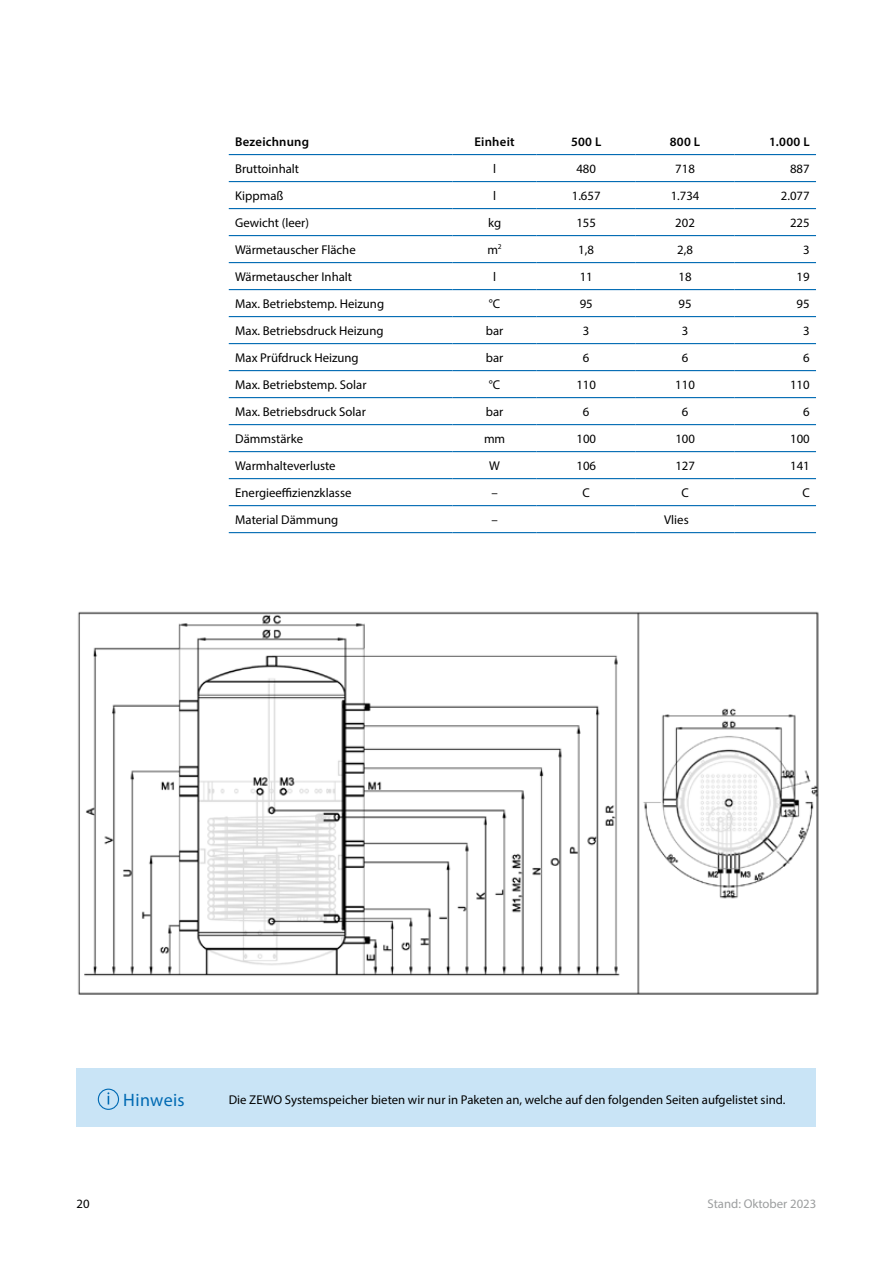
<style>
.page{position:relative;width:893px;height:1263px;background:#fff}
.page>*{position:absolute;margin:0;border:0;box-sizing:border-box;transform-origin:0 0}
.t1{font:18px "Myriad Pro";letter-spacing:.02em;color:#006ab3}
.t2{font:12.75px "Myriad Pro";color:#000}
.t3{font:600 12.75px "Myriad Pro";letter-spacing:.02em;color:#000}
.t4{font:12.75px "Myriad Pro";color:#9c9e9f}
</style>
<div class="page">
<div style="left:77px;top:1068px;width:739px;height:58px;background:#c9e4f6"></div>
<svg style="left:107px;top:1092px;width:2px;height:12px"></svg>
<div style="left:98px;top:1088px;width:21px;height:22px;border:1px solid #006ab3;border-radius:50%"></div>
<hr style="left:229px;top:181px;width:223px;height:1px;background:#006ab3">
<hr style="left:229px;top:208px;width:223px;height:1px;background:#006ab3">
<hr style="left:229px;top:235px;width:223px;height:1px;background:#006ab3">
<hr style="left:229px;top:262px;width:223px;height:1px;background:#006ab3">
<hr style="left:229px;top:289px;width:223px;height:1px;background:#006ab3">
<hr style="left:229px;top:316px;width:223px;height:1px;background:#006ab3">
<hr style="left:229px;top:343px;width:223px;height:1px;background:#006ab3">
<hr style="left:229px;top:370px;width:223px;height:1px;background:#006ab3">
<hr style="left:229px;top:397px;width:223px;height:1px;background:#006ab3">
<hr style="left:229px;top:424px;width:223px;height:1px;background:#006ab3">
<hr style="left:229px;top:451px;width:223px;height:1px;background:#006ab3">
<hr style="left:229px;top:478px;width:223px;height:1px;background:#006ab3">
<hr style="left:229px;top:505px;width:223px;height:1px;background:#006ab3">
<hr style="left:229px;top:532px;width:223px;height:1px;background:#006ab3">
<hr style="left:452px;top:154px;width:85px;height:1px;background:#006ab3">
<hr style="left:537px;top:154px;width:99px;height:1px;background:#006ab3">
<hr style="left:636px;top:154px;width:98px;height:1px;background:#006ab3">
<hr style="left:734px;top:154px;width:82px;height:1px;background:#006ab3">
<hr style="left:452px;top:181px;width:85px;height:1px;background:#006ab3">
<hr style="left:537px;top:181px;width:99px;height:1px;background:#006ab3">
<hr style="left:636px;top:181px;width:98px;height:1px;background:#006ab3">
<hr style="left:734px;top:181px;width:82px;height:1px;background:#006ab3">
<hr style="left:452px;top:208px;width:85px;height:1px;background:#006ab3">
<hr style="left:537px;top:208px;width:99px;height:1px;background:#006ab3">
<hr style="left:636px;top:208px;width:98px;height:1px;background:#006ab3">
<hr style="left:734px;top:208px;width:82px;height:1px;background:#006ab3">
<hr style="left:452px;top:235px;width:85px;height:1px;background:#006ab3">
<hr style="left:537px;top:235px;width:99px;height:1px;background:#006ab3">
<hr style="left:636px;top:235px;width:98px;height:1px;background:#006ab3">
<hr style="left:734px;top:235px;width:82px;height:1px;background:#006ab3">
<hr style="left:452px;top:262px;width:85px;height:1px;background:#006ab3">
<hr style="left:537px;top:262px;width:99px;height:1px;background:#006ab3">
<hr style="left:636px;top:262px;width:98px;height:1px;background:#006ab3">
<hr style="left:734px;top:262px;width:82px;height:1px;background:#006ab3">
<hr style="left:452px;top:289px;width:85px;height:1px;background:#006ab3">
<hr style="left:537px;top:289px;width:99px;height:1px;background:#006ab3">
<hr style="left:636px;top:289px;width:98px;height:1px;background:#006ab3">
<hr style="left:734px;top:289px;width:82px;height:1px;background:#006ab3">
<hr style="left:452px;top:316px;width:85px;height:1px;background:#006ab3">
<hr style="left:537px;top:316px;width:99px;height:1px;background:#006ab3">
<hr style="left:636px;top:316px;width:98px;height:1px;background:#006ab3">
<hr style="left:734px;top:316px;width:82px;height:1px;background:#006ab3">
<hr style="left:452px;top:343px;width:85px;height:1px;background:#006ab3">
<hr style="left:537px;top:343px;width:99px;height:1px;background:#006ab3">
<hr style="left:636px;top:343px;width:98px;height:1px;background:#006ab3">
<hr style="left:734px;top:343px;width:82px;height:1px;background:#006ab3">
<hr style="left:452px;top:370px;width:85px;height:1px;background:#006ab3">
<hr style="left:537px;top:370px;width:99px;height:1px;background:#006ab3">
<hr style="left:636px;top:370px;width:98px;height:1px;background:#006ab3">
<hr style="left:734px;top:370px;width:82px;height:1px;background:#006ab3">
<hr style="left:452px;top:397px;width:85px;height:1px;background:#006ab3">
<hr style="left:537px;top:397px;width:99px;height:1px;background:#006ab3">
<hr style="left:636px;top:397px;width:98px;height:1px;background:#006ab3">
<hr style="left:734px;top:397px;width:82px;height:1px;background:#006ab3">
<hr style="left:452px;top:424px;width:85px;height:1px;background:#006ab3">
<hr style="left:537px;top:424px;width:99px;height:1px;background:#006ab3">
<hr style="left:636px;top:424px;width:98px;height:1px;background:#006ab3">
<hr style="left:734px;top:424px;width:82px;height:1px;background:#006ab3">
<hr style="left:452px;top:451px;width:85px;height:1px;background:#006ab3">
<hr style="left:537px;top:451px;width:99px;height:1px;background:#006ab3">
<hr style="left:636px;top:451px;width:98px;height:1px;background:#006ab3">
<hr style="left:734px;top:451px;width:82px;height:1px;background:#006ab3">
<hr style="left:452px;top:478px;width:85px;height:1px;background:#006ab3">
<hr style="left:537px;top:478px;width:99px;height:1px;background:#006ab3">
<hr style="left:636px;top:478px;width:98px;height:1px;background:#006ab3">
<hr style="left:734px;top:478px;width:82px;height:1px;background:#006ab3">
<hr style="left:452px;top:505px;width:85px;height:1px;background:#006ab3">
<hr style="left:452px;top:532px;width:85px;height:1px;background:#006ab3">
<hr style="left:229px;top:154px;width:223px;height:1px;background:#006ab3">
<hr style="left:537px;top:505px;width:99px;height:1px;background:#006ab3">
<hr style="left:636px;top:505px;width:98px;height:1px;background:#006ab3">
<hr style="left:734px;top:505px;width:82px;height:1px;background:#006ab3">
<hr style="left:537px;top:532px;width:99px;height:1px;background:#006ab3">
<hr style="left:636px;top:532px;width:98px;height:1px;background:#006ab3">
<hr style="left:734px;top:532px;width:82px;height:1px;background:#006ab3">
<img style="left:77px;top:611px;width:742px;height:384px">
<p class="t3" style="left:235px;top:133px;width:75px">Bezeichnung</p>
<p class="t3" style="left:474px;top:133px;width:42px">Einheit</p>
<p class="t3" style="left:571px;top:133px;width:32px">500 L</p>
<p class="t3" style="left:670px;top:133px;width:32px">800 L</p>
<p class="t3" style="left:769px;top:133px;width:42px">1.000 L</p>
<p class="t2" style="left:235px;top:160px;width:65px">Bruttoinhalt</p>
<p class="t2" style="left:493px;top:160px;width:5px">l</p>
<p class="t2" style="left:576px;top:160px;width:21px">480</p>
<p class="t2" style="left:675px;top:160px;width:21px">718</p>
<p class="t2" style="left:790px;top:160px;width:21px">887</p>
<p class="t2" style="left:235px;top:187px;width:50px">Kippmaß</p>
<p class="t2" style="left:493px;top:187px;width:5px">l</p>
<p class="t2" style="left:572px;top:187px;width:30px">1.657</p>
<p class="t2" style="left:671px;top:187px;width:30px">1.734</p>
<p class="t2" style="left:781px;top:187px;width:30px">2.077</p>
<p class="t2" style="left:235px;top:214px;width:75px">Gewicht (leer)</p>
<p class="t2" style="left:488px;top:214px;width:15px">kg</p>
<p class="t2" style="left:576px;top:214px;width:21px">155</p>
<p class="t2" style="left:675px;top:214px;width:21px">202</p>
<p class="t2" style="left:790px;top:214px;width:21px">225</p>
<p class="t2" style="left:235px;top:241px;width:122px">Wärmetauscher Fläche</p>
<p class="t2" style="left:487px;top:241px;width:16px">m<sup>2</sup></p>
<p class="t2" style="left:578px;top:241px;width:17px">1,8</p>
<p class="t2" style="left:677px;top:241px;width:17px">2,8</p>
<p class="t2" style="left:803px;top:241px;width:8px">3</p>
<p class="t2" style="left:235px;top:268px;width:118px">Wärmetauscher Inhalt</p>
<p class="t2" style="left:493px;top:268px;width:5px">l</p>
<p class="t2" style="left:580px;top:268px;width:15px">11</p>
<p class="t2" style="left:678px;top:268px;width:15px">18</p>
<p class="t2" style="left:797px;top:268px;width:15px">19</p>
<p class="t2" style="left:235px;top:295px;width:151px">Max. Betriebstemp. Heizung</p>
<p class="t2" style="left:489px;top:295px;width:13px">°C</p>
<p class="t2" style="left:580px;top:295px;width:15px">95</p>
<p class="t2" style="left:678px;top:295px;width:15px">95</p>
<p class="t2" style="left:797px;top:295px;width:15px">95</p>
<p class="t2" style="left:235px;top:322px;width:150px">Max. Betriebsdruck Heizung</p>
<p class="t2" style="left:486px;top:322px;width:19px">bar</p>
<p class="t2" style="left:583px;top:322px;width:8px">3</p>
<p class="t2" style="left:682px;top:322px;width:8px">3</p>
<p class="t2" style="left:803px;top:322px;width:8px">3</p>
<p class="t2" style="left:235px;top:349px;width:125px">Max Prüfdruck Heizung</p>
<p class="t2" style="left:486px;top:349px;width:19px">bar</p>
<p class="t2" style="left:583px;top:349px;width:8px">6</p>
<p class="t2" style="left:682px;top:349px;width:8px">6</p>
<p class="t2" style="left:803px;top:349px;width:8px">6</p>
<p class="t2" style="left:235px;top:376px;width:133px">Max. Betriebstemp. Solar</p>
<p class="t2" style="left:489px;top:376px;width:13px">°C</p>
<p class="t2" style="left:576px;top:376px;width:21px">110</p>
<p class="t2" style="left:675px;top:376px;width:21px">110</p>
<p class="t2" style="left:790px;top:376px;width:21px">110</p>
<p class="t2" style="left:235px;top:403px;width:132px">Max. Betriebsdruck Solar</p>
<p class="t2" style="left:486px;top:403px;width:19px">bar</p>
<p class="t2" style="left:583px;top:403px;width:8px">6</p>
<p class="t2" style="left:682px;top:403px;width:8px">6</p>
<p class="t2" style="left:803px;top:403px;width:8px">6</p>
<p class="t2" style="left:235px;top:430px;width:69px">Dämmstärke</p>
<p class="t2" style="left:484px;top:430px;width:23px">mm</p>
<p class="t2" style="left:576px;top:430px;width:21px">100</p>
<p class="t2" style="left:675px;top:430px;width:21px">100</p>
<p class="t2" style="left:790px;top:430px;width:21px">100</p>
<p class="t2" style="left:235px;top:457px;width:102px">Warmhalteverluste</p>
<p class="t2" style="left:489px;top:457px;width:12px">W</p>
<p class="t2" style="left:576px;top:457px;width:21px">106</p>
<p class="t2" style="left:675px;top:457px;width:21px">127</p>
<p class="t2" style="left:790px;top:457px;width:21px">141</p>
<p class="t2" style="left:235px;top:484px;width:118px">Energieeffizienzklasse</p>
<p class="t2" style="left:491px;top:484px;width:8px">–</p>
<p class="t2" style="left:583px;top:484px;width:9px">C</p>
<p class="t2" style="left:681px;top:484px;width:9px">C</p>
<p class="t2" style="left:802px;top:484px;width:9px">C</p>
<p class="t2" style="left:235px;top:511px;width:105px">Material Dämmung</p>
<p class="t2" style="left:491px;top:511px;width:8px">–</p>
<p class="t2" style="left:664px;top:511px;width:26px">Vlies</p>
<h1 class="t1" style="left:123px;top:1088px;width:63px">Hinweis</h1>
<p class="t2" style="left:229px;top:1092px;width:558px">Die ZEWO Systemspeicher bieten wir nur in Paketen an, welche auf den folgenden Seiten aufgelistet sind.</p>
<p class="t2" style="left:77px;top:1195px;width:15px">20</p>
<p class="t4" style="left:707px;top:1195px;width:110px">Stand: Oktober 2023</p>
</div>
